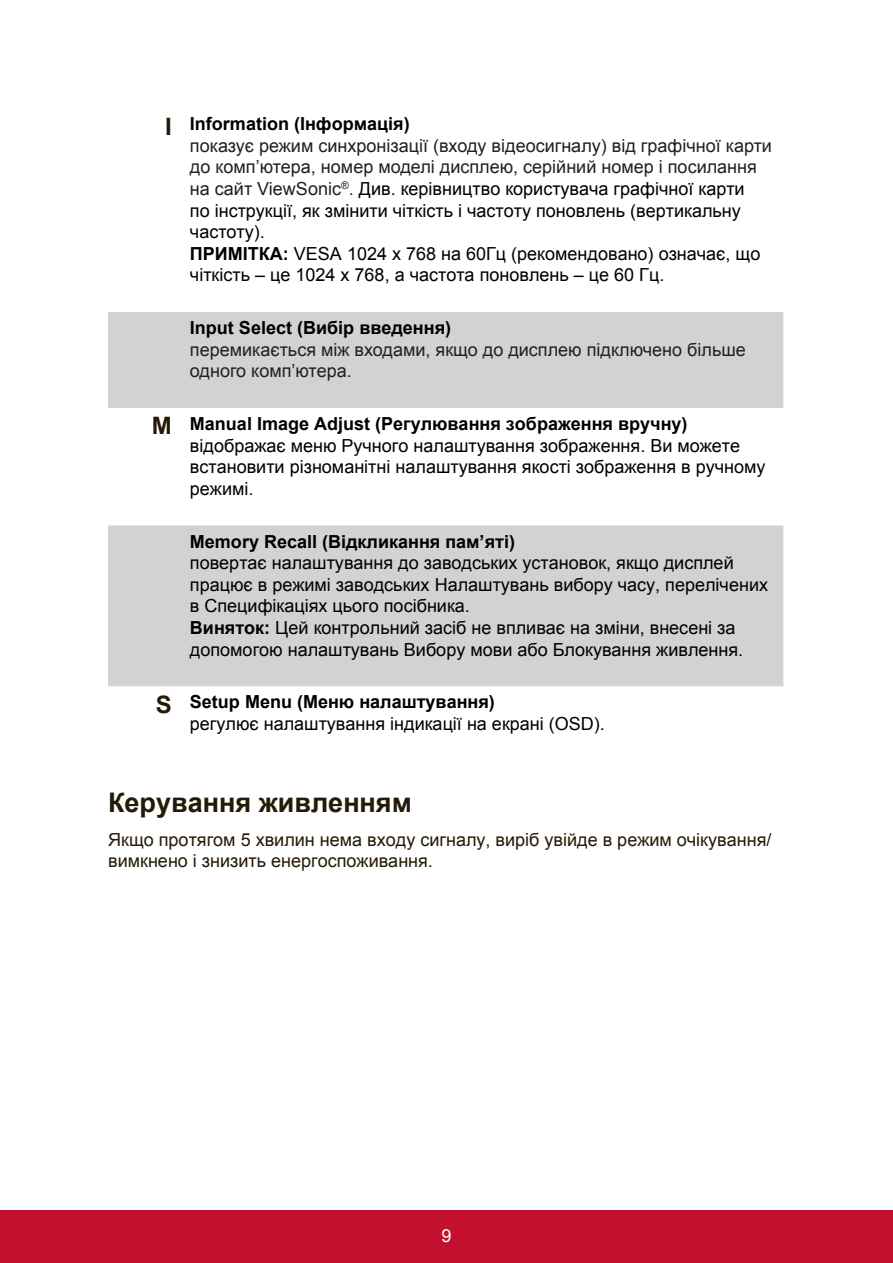
<style>
.page{position:relative;width:893px;height:1263px;background:#fff}
.page>*{position:absolute;margin:0;border:0;box-sizing:border-box;transform-origin:0 0}
.t1{font:700 27px "Arial";color:#251a05}
.t2{font:18px/21.6px "Arial";color:#000}
.t3{font:18px/21.6px "Arial";color:#251a05}
.t4{font:18px/21.6px "Arial";color:#231f20}
.t5{font:700 18px "Arial";color:#000}
.t6{font:18px "Arial";color:#fff}
.s1{font-weight:700;font-size:24px;color:#251a05}
.s2{font-weight:700}
.s3{color:#231f20}
</style>
<div class="page">
<div style="left:0;top:1210px;width:892px;height:53px;background:#c3102f"></div>
<svg style="left:108px;top:312px;width:675px;height:374px;fill:#d1d2d4"></svg>
<p class="t2" style="left:190px;top:113px;width:583px;text-indent:-25px"><span class="s1">I</span> <span class="s2">Information (Інформація)<br></span><span class="s3">показує режим синхронізації (входу відеосигналу) від графічної карти до комп’ютера, номер моделі дисплею, серійний номер і посилання на сайт ViewSonic</span><sup>®</sup><span class="s3">.</span> Див. керівництво користувача графічної карти<br>по інструкції, як змінити чіткість і частоту поновлень (вертикальну частоту).<br><span class="s2">ПРИМІТКА:</span> VESA 1024 x 768 на 60Гц (рекомендовано) означає, що чіткість – це 1024 x 768, а частота поновлень – це 60 Гц.</p>
<p class="t5" style="left:190px;top:316px;width:263px">Input Select (Вибір введення)</p>
<p class="t4" style="left:190px;top:339px;width:557px">перемикається між входами, якщо до дисплею підключено більше одного комп’ютера.</p>
<p class="t2" style="left:190px;top:413px;width:577px;text-indent:-38px"><span class="s1">M</span> <span class="s2">Manual Image Adjust (Регулювання зображення вручну) </span>відображає меню Ручного налаштування зображення. Ви можете встановити різноманітні налаштування якості зображення в ручному режимі.</p>
<p class="t5" style="left:190px;top:529px;width:326px">Memory Recall (Відкликання пам’яті)</p>
<p class="t2" style="left:190px;top:552px;width:579px">повертає налаштування до заводських установок, якщо дисплей працює в режимі заводських Налаштувань вибору часу, перелічених в Специфікаціях цього посібника.<br><span class="s2">Виняток:</span> Цей контрольний засіб не впливає на зміни, внесені за допомогою налаштувань Вибору мови або Блокування живлення.</p>
<p class="t2" style="left:190px;top:691px;width:416px;text-indent:-34px"><span class="s1">S</span> <span class="s2">Setup Menu (Меню налаштування)<br></span>регулює налаштування індикації на екрані (OSD).</p>
<h1 class="t1" style="left:108px;top:784px;width:305px">Керування живленням</h1>
<p class="t3" style="left:108px;top:829px;width:664px">Якщо протягом 5 хвилин нема входу сигналу, виріб увійде в режим очікування/ вимкнено і знизить енергоспоживання.</p>
<p class="t6" style="left:441px;top:1223px;width:12px">9</p>
</div>
